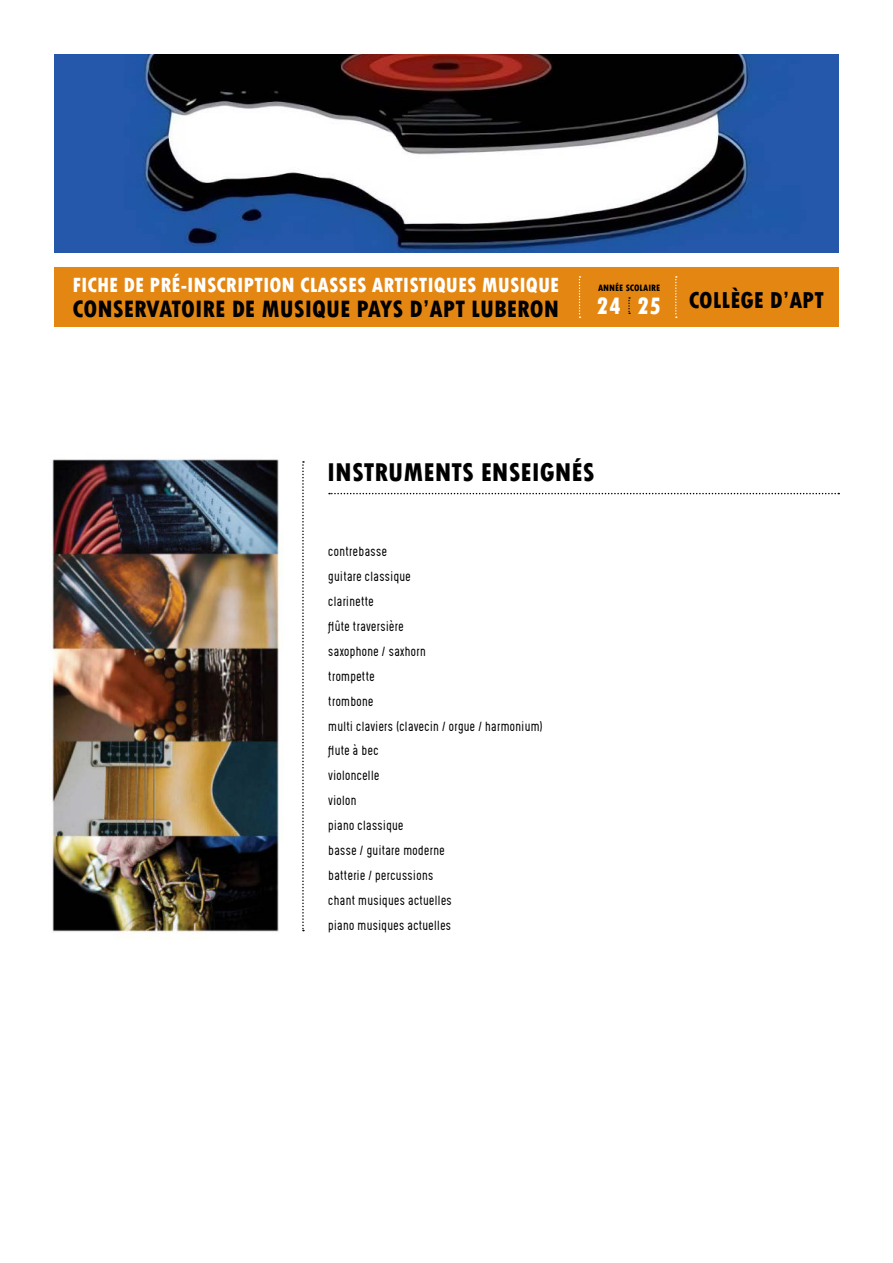
<style>
.page{position:relative;width:893px;height:1263px;background:#fff}
.page>*{position:absolute;margin:0;border:0;box-sizing:border-box;transform-origin:0 0}
.t1{font:800 condensed 27px "Tw Cen";color:#000}
.t2{font:800 condensed 24.9px "Tw Cen";color:#000}
.t3{font:800 condensed 24.9px "Tw Cen";color:#fff}
.t4{font:800 condensed 24.15px "Tw Cen";color:#000}
.t5{font:800 condensed 21.6px "Tw Cen";color:#fff}
.t6{font:300 11.25px "Gotcha Gothic";color:#000}
.t7{font:800 condensed 9.75px "Tw Cen";color:#000}
</style>
<div class="page">
<img style="left:50px;top:459px;width:231px;height:474px">
<img style="left:54px;top:54px;width:785px;height:199px">
<svg style="left:302px;top:461px;width:2px;height:470px"></svg>
<svg style="left:329px;top:493px;width:510px;height:1px"></svg>
<div style="left:54px;top:268px;width:785px;height:59px;background:#e48612"></div>
<svg style="left:579px;top:276px;width:1px;height:42px"></svg>
<svg style="left:628px;top:297px;width:2px;height:17px"></svg>
<svg style="left:675px;top:276px;width:2px;height:42px"></svg>
<h3 class="t5" style="left:73px;top:272px;width:488px">FICHE DE PRÉ-INSCRIPTION CLASSES ARTISTIQUES MUSIQUE</h3>
<p class="t7" style="left:598px;top:282px;width:64px">ANNÉE SCOLAIRE</p>
<h2 class="t2" style="left:73px;top:295px;width:488px">CONSERVATOIRE DE MUSIQUE PAYS D’APT LUBERON</h2>
<h2 class="t3" style="left:596px;top:292px;width:67px">24 25</h2>
<h3 class="t4" style="left:689px;top:285px;width:137px">COLLÈGE D’APT</h3>
<h1 class="t1" style="left:327px;top:456px;width:269px">INSTRUMENTS ENSEIGNÉS</h1>
<p class="t6" style="left:328px;top:543px;width:61px">contrebasse</p>
<p class="t6" style="left:328px;top:568px;width:84px">guitare classique</p>
<p class="t6" style="left:328px;top:593px;width:47px">clarinette</p>
<p class="t6" style="left:328px;top:618px;width:77px">flûte traversière</p>
<p class="t6" style="left:328px;top:642px;width:99px">saxophone / saxhorn</p>
<p class="t6" style="left:328px;top:667px;width:48px">trompette</p>
<p class="t6" style="left:328px;top:692px;width:47px">trombone</p>
<p class="t6" style="left:328px;top:717px;width:216px">multi claviers (clavecin / orgue / harmonium)</p>
<p class="t6" style="left:328px;top:742px;width:52px">flute à bec</p>
<p class="t6" style="left:328px;top:767px;width:53px">violoncelle</p>
<p class="t6" style="left:328px;top:792px;width:30px">violon</p>
<p class="t6" style="left:328px;top:817px;width:77px">piano classique</p>
<p class="t6" style="left:328px;top:842px;width:118px">basse / guitare moderne</p>
<p class="t6" style="left:328px;top:867px;width:107px">batterie / percussions</p>
<p class="t6" style="left:328px;top:891px;width:125px">chant musiques actuelles</p>
<p class="t6" style="left:328px;top:916px;width:125px">piano musiques actuelles</p>
</div>
